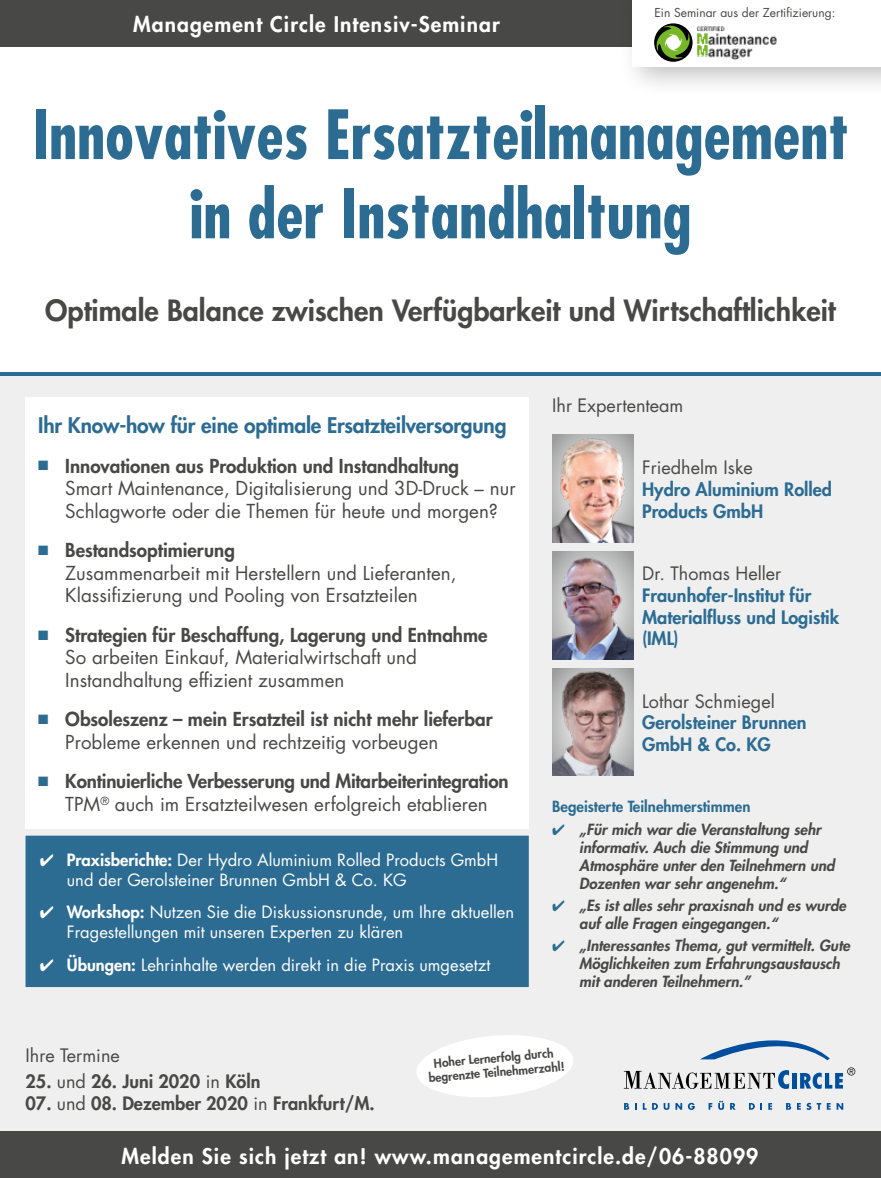
<style>
.page{position:relative;width:881px;height:1178px;background:#fff}
.page>*{position:absolute;margin:0;border:0;box-sizing:border-box;transform-origin:0 0}
.t1{font:700 condensed 66px/79.2px "Futura Std";color:#2c6c93;text-align:center}
.t2{font:800 28.5px "Futura Std";color:#484847}
.t3{font:800 21px "Futura Std";letter-spacing:.05em;color:#fff}
.t4{font:800 21px "Futura Std";letter-spacing:-.01em;color:#2c6c93}
.t5{font:18.75px/22.5px "Futura Std";color:#484847}
.t6{font:800 18.75px/22.5px "Futura Std";letter-spacing:-.01em;color:#484847}
.t7{font:800 18px/21.6px "Futura Std";color:#2c6c93}
.t8{font:18px "Futura Std";color:#484847}
.t9{font:800 18px "Futura Std";color:#484847}
.t10{font:16.5px/19.8px "Futura Std";color:#fff}
.t11{font:italic 800 15px/18px "Futura Std";color:#484847}
.t12{font:800 15px "Futura Std";color:#2c6c93}
.t13{font:800 12px/14.4px "Futura Std";color:#484847;text-align:center}
.t14{font:12px "Futura Std";color:#484847}
.s1{color:#2c6c93}
.s2{font-weight:800}
.s3{font-weight:400}
</style>
<div class="page">
<div style="left:0;top:373px;width:880px;height:805px;background:#efefef"></div>
<div style="left:0;top:1132px;width:880px;height:46px;background:#484847"></div>
<svg style="left:417px;top:1035px;width:156px;height:62px"></svg>
<hr style="left:0;top:372px;width:880px;height:3px;background:#2c6c93">
<div style="left:0;top:0;width:880px;height:47px;background:#484847"></div>
<div style="left:26px;top:836px;width:502px;height:150px;background:#2c6c93"></div>
<div style="left:26px;top:836px;width:502px;height:151px;border:2px solid #2c6c93"></div>
<div style="left:26px;top:398px;width:502px;height:431px;background:#fff"></div>
<img style="left:552px;top:668px;width:81px;height:108px">
<img style="left:552px;top:551px;width:81px;height:108px">
<img style="left:552px;top:435px;width:81px;height:107px">
<div style="left:617px;top:0;width:263px;height:98px;background:#000;opacity:.25"></div>
<div style="left:632px;top:0;width:248px;height:66px;background:#fff"></div>
<svg style="left:654px;top:23px;width:38px;height:39px"></svg>
<svg style="left:655px;top:24px;width:34px;height:36px"></svg>
<img style="left:696px;top:26px;width:81px;height:33px">
<img style="left:697px;top:33px;width:11px;height:23px">
<div style="left:791px;top:1073px;width:5px;height:15px;background:#004e9e"></div>
<svg style="left:623px;top:1070px;width:166px;height:19px"></svg>
<svg style="left:700px;top:1040px;width:129px;height:20px"></svg>
<svg style="left:800px;top:1067px;width:55px;height:22px"></svg>
<svg style="left:624px;top:1103px;width:12px;height:7px"></svg>
<svg style="left:642px;top:1103px;width:15px;height:7px"></svg>
<svg style="left:663px;top:1103px;width:6px;height:7px"></svg>
<svg style="left:675px;top:1103px;width:19px;height:7px"></svg>
<svg style="left:708px;top:1103px;width:4px;height:7px"></svg>
<svg style="left:718px;top:1101px;width:5px;height:9px"></svg>
<svg style="left:730px;top:1103px;width:5px;height:7px"></svg>
<svg style="left:749px;top:1103px;width:5px;height:7px"></svg>
<svg style="left:760px;top:1103px;width:2px;height:7px"></svg>
<svg style="left:768px;top:1103px;width:3px;height:7px"></svg>
<svg style="left:786px;top:1103px;width:4px;height:7px"></svg>
<svg style="left:797px;top:1103px;width:3px;height:7px"></svg>
<svg style="left:806px;top:1103px;width:14px;height:7px"></svg>
<svg style="left:826px;top:1103px;width:4px;height:7px"></svg>
<svg style="left:836px;top:1103px;width:6px;height:7px"></svg>
<p class="t3" style="left:133px;top:11px;width:368px">Management Circle Intensiv-Seminar</p>
<p class="t14" style="left:654px;top:5px;width:182px">Ein Seminar aus der Zertifizierung:</p>
<h1 class="t1" style="left:32px;top:95px;width:817px">Innovatives Ersatzteilmanagement in der Instandhaltung</h1>
<h2 class="t2" style="left:45px;top:292px;width:791px">Optimale Balance zwischen Verfügbarkeit und Wirtschaftlichkeit</h2>
<p class="t4" style="left:38px;top:412px;width:469px">Ihr Know-how für eine optimale Ersatzteilversorgung</p>
<p class="t5" style="left:65px;top:455px;width:451px;text-indent:-27px"><span class="s1">■</span> <span class="s2">Innovationen aus Produktion und Instandhaltung<br></span>Smart Maintenance, Digitalisierung und 3D-Druck – nur<br>Schlagworte oder die Themen für heute und morgen?</p>
<p class="t5" style="left:65px;top:539px;width:392px;text-indent:-27px"><span class="s1">■</span> <span class="s2">Bestandsoptimierung<br></span>Zusammenarbeit mit Herstellern und Lieferanten,<br>Klassifizierung und Pooling von Ersatzteilen</p>
<p class="t5" style="left:65px;top:624px;width:423px;text-indent:-27px"><span class="s1">■</span> <span class="s2">Strategien für Beschaffung, Lagerung und Entnahme<br></span>So arbeiten Einkauf, Materialwirtschaft und<br>Instandhaltung effizient zusammen</p>
<p class="t6" style="left:65px;top:708px;width:428px;text-indent:-27px"><span class="s1">■</span> Obsoleszenz – mein Ersatzteil ist nicht mehr lieferbar<br><span class="s3">Probleme erkennen und rechtzeitig vorbeugen</span></p>
<p class="t6" style="left:38px;top:770px;width:471px;text-align:center"><span class="s1">■</span> Kontinuierliche Verbesserung und Mitarbeiterintegration<br><span class="s3">TPM</span><sup>®</sup> <span class="s3">auch im Ersatzteilwesen erfolgreich etablieren</span></p>
<p class="t10" style="left:67px;top:850px;width:433px;text-indent:-27px">✔ <span class="s2">Praxisberichte:</span> Der Hydro Aluminium Rolled Products GmbH und der Gerolsteiner Brunnen GmbH &amp; Co. KG</p>
<p class="t10" style="left:67px;top:902px;width:448px;text-indent:-27px">✔ <span class="s2">Workshop:</span> Nutzen Sie die Diskussionsrunde, um Ihre aktuellen<br>Fragestellungen mit unseren Experten zu klären</p>
<p class="t10" style="left:40px;top:955px;width:452px">✔ <span class="s2">Übungen:</span> Lehrinhalte werden direkt in die Praxis umgesetzt</p>
<p class="t8" style="left:552px;top:394px;width:133px">Ihr Expertenteam</p>
<p class="t8" style="left:642px;top:456px;width:112px">Friedhelm Iske</p>
<p class="t7" style="left:642px;top:478px;width:191px">Hydro Aluminium Rolled<br>Products GmbH</p>
<p class="t8" style="left:642px;top:562px;width:140px">Dr. Thomas Heller</p>
<p class="t7" style="left:642px;top:584px;width:198px">Fraunhofer-Institut für<br>Materialfluss und Logistik (IML)</p>
<p class="t8" style="left:642px;top:689px;width:134px">Lothar Schmiegel</p>
<p class="t7" style="left:642px;top:712px;width:166px">Gerolsteiner Brunnen<br>GmbH &amp; Co. KG</p>
<p class="t12" style="left:552px;top:797px;width:200px">Begeisterte Teilnehmerstimmen</p>
<p class="t11" style="left:579px;top:820px;width:257px;text-indent:-27px"><span class="s1">✔</span> „Für mich war die Veranstaltung sehr informativ. Auch die Stimmung und Atmosphäre unter den Teilnehmern und Dozenten war sehr angenehm.“</p>
<p class="t11" style="left:579px;top:896px;width:268px;text-indent:-27px"><span class="s1">✔</span> „Es ist alles sehr praxisnah und es wurde auf alle Fragen eingegangen.“</p>
<p class="t11" style="left:579px;top:937px;width:272px;text-indent:-27px"><span class="s1">✔</span> „Interessantes Thema, gut vermittelt. Gute<br>Möglichkeiten zum Erfahrungsaustausch mit anderen Teilnehmern.”</p>
<p class="t8" style="left:26px;top:1044px;width:96px">Ihre Termine</p>
<p class="t9" style="left:26px;top:1070px;width:236px">25. <span class="s3">und</span> 26. Juni 2020 <span class="s3">in</span> Köln</p>
<p class="t9" style="left:26px;top:1092px;width:351px">07. <span class="s3">und</span> 08. Dezember 2020 <span class="s3">in</span> Frankfurt/M.</p>
<p class="t13" style="left:426px;top:1056px;width:138px;rotate:-5deg">Hoher Lernerfolg durch begrenzte Teilnehmerzahl!</p>
<p class="t3" style="left:121px;top:1143px;width:638px">Melden Sie sich jetzt an! www.managementcircle.de/06-88099</p>
</div>
